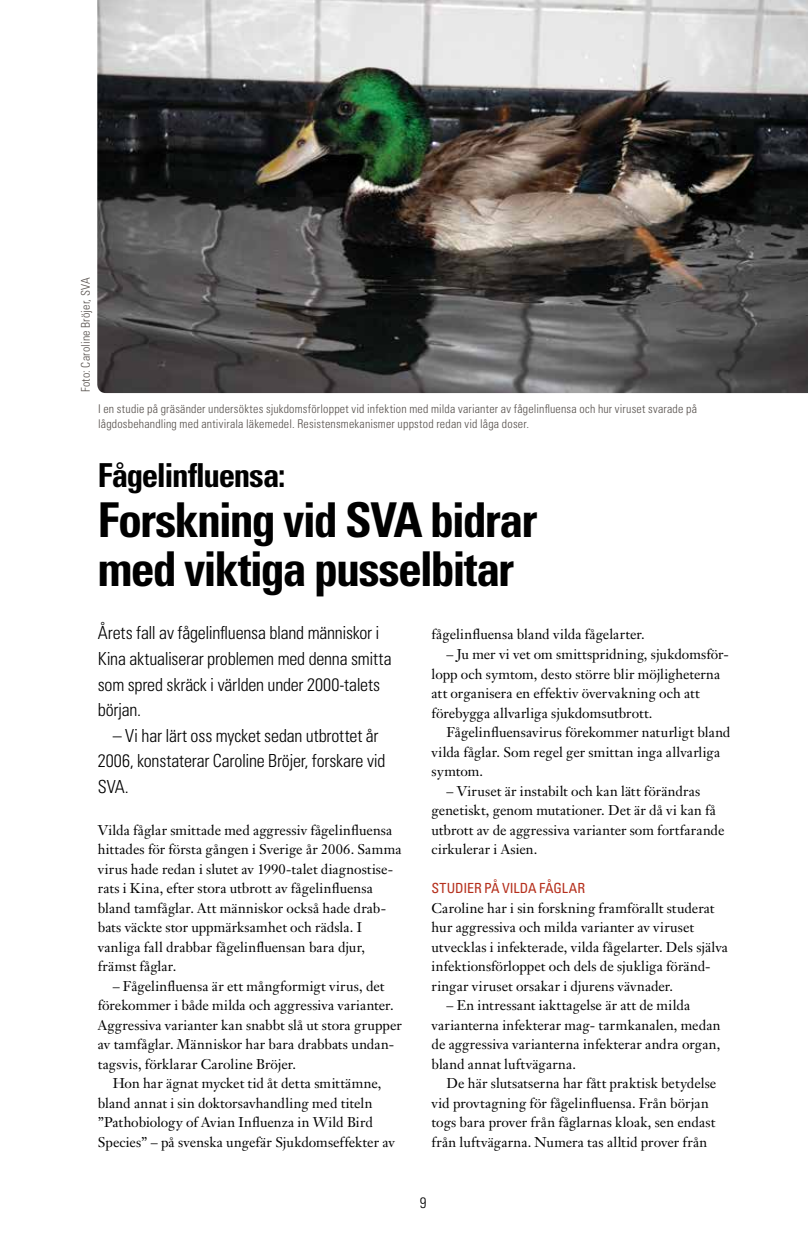
<style>
.page{position:relative;width:808px;height:1234px;background:#fff}
.page>*{position:absolute;margin:0;border:0;box-sizing:border-box;transform-origin:0 0}
.t1{font:700 condensed 48px/49.5px "Univers LT Std";letter-spacing:-.04em;color:#000}
.t2{font:700 condensed 33px "Univers LT Std";letter-spacing:-.04em;color:#000}
.t3{font:300 condensed 18px/25.5px "Univers LT Std";letter-spacing:-.01em;color:#000}
.t4{font:300 condensed 15px "Univers LT Std";color:#000}
.t5{font:13.95px/19.5px "Janson Text LT Std";letter-spacing:.005em;color:#000}
.t6{font:condensed 13.95px "Univers LT Std";letter-spacing:-.01em;color:#b52f1c}
.t7{font:300 condensed 12px/15px "Univers LT Std";letter-spacing:.015em;color:#57514d}
</style>
<div class="page">
<img style="left:97px;top:0;width:711px;height:393px">
<p class="t7" style="left:78px;top:392px;width:116px;rotate:-90deg">Foto: Caroline Bröjer, SVA</p>
<p class="t7" style="left:98px;top:401px;width:600px">I en studie på gräsänder undersöktes sjukdomsförloppet vid infektion med milda varianter av fågelinfluensa och hur viruset svarade på lågdosbehandling med antivirala läkemedel. Resistensmekanismer uppstod redan vid låga doser.</p>
<h2 class="t2" style="left:98px;top:455px;width:189px">Fågelinfluensa:</h2>
<h1 class="t1" style="left:98px;top:494px;width:441px">Forskning vid SVA bidrar med viktiga pusselbitar</h1>
<p class="t3" style="left:98px;top:620px;width:295px">Årets fall av fågelinfluensa bland människor i Kina aktualiserar problemen med denna smitta som spred skräck i världen under 2000-talets början.</p>
<p class="t3" style="left:98px;top:722px;width:289px;text-indent:15px">– Vi har lärt oss mycket sedan utbrottet år<br>2006, konstaterar Caroline Bröjer, forskare vid<br>SVA.</p>
<p class="t5" style="left:432px;top:624px;width:215px">fågelinfluensa bland vilda fågelarter.</p>
<p class="t5" style="left:432px;top:644px;width:299px;text-indent:15px">– Ju mer vi vet om smittspridning, sjukdomsför&shy;lopp och symtom, desto större blir möjligheterna att organisera en effektiv övervakning och att förebygga allvarliga sjukdomsutbrott.</p>
<p class="t5" style="left:432px;top:722px;width:300px;text-indent:15px">Fågelinfluensavirus förekommer naturligt bland vilda fåglar. Som regel ger smittan inga allvarliga symtom.</p>
<p class="t5" style="left:432px;top:780px;width:294px;text-indent:15px">– Viruset är instabilt och kan lätt förändras genetiskt, genom mutationer. Det är då vi kan få utbrott av de aggressiva varianter som fortfarande cirkulerar i Asien.</p>
<p class="t6" style="left:432px;top:879px;width:155px">STUDIER PÅ VILDA FÅGLAR</p>
<p class="t5" style="left:432px;top:897px;width:298px">Caroline har i sin forskning framförallt studerat hur aggressiva och milda varianter av viruset utvecklas i infekterade, vilda fågelarter. Dels själva infektionsförloppet och dels de sjukliga föränd&shy;ringar viruset orsakar i djurens vävnader.</p>
<p class="t5" style="left:432px;top:995px;width:290px;text-indent:15px">– En intressant iakttagelse är att de milda varianterna infekterar mag- tarmkanalen, medan de aggressiva varianterna infekterar andra organ, bland annat luftvägarna.</p>
<p class="t5" style="left:432px;top:1073px;width:286px;text-indent:15px">De här slutsatserna har fått praktisk betydelse vid provtagning för fågelinfluensa. Från början togs bara prover från fåglarnas kloak, sen endast från luftvägarna. Numera tas alltid prover från</p>
<p class="t5" style="left:98px;top:819px;width:305px">Vilda fåglar smittade med aggressiv fågelinfluensa hittades för första gången i Sverige år 2006. Samma virus hade redan i slutet av 1990-talet diagnostise&shy;rats i Kina, efter stora utbrott av fågelinfluensa bland tamfåglar. Att människor också hade drab&shy;bats väckte stor uppmärksamhet och rädsla. I vanliga fall drabbar fågelinfluensan bara djur, främst fåglar.</p>
<p class="t5" style="left:98px;top:975px;width:306px;text-indent:15px">– Fågelinfluensa är ett mångformigt virus, det förekommer i både milda och aggressiva varianter.<br>Aggressiva varianter kan snabbt slå ut stora grupper av tamfåglar. Människor har bara drabbats undan&shy;tagsvis, förklarar Caroline Bröjer.</p>
<p class="t5" style="left:98px;top:1073px;width:299px;text-indent:15px">Hon har ägnat mycket tid åt detta smittämne, bland annat i sin doktorsavhandling med titeln ”Pathobiology of Avian Influenza in Wild Bird Species” – på svenska ungefär Sjukdomseffekter av</p>
<p class="t4" style="left:420px;top:1193px;width:8px">9</p>
</div>
